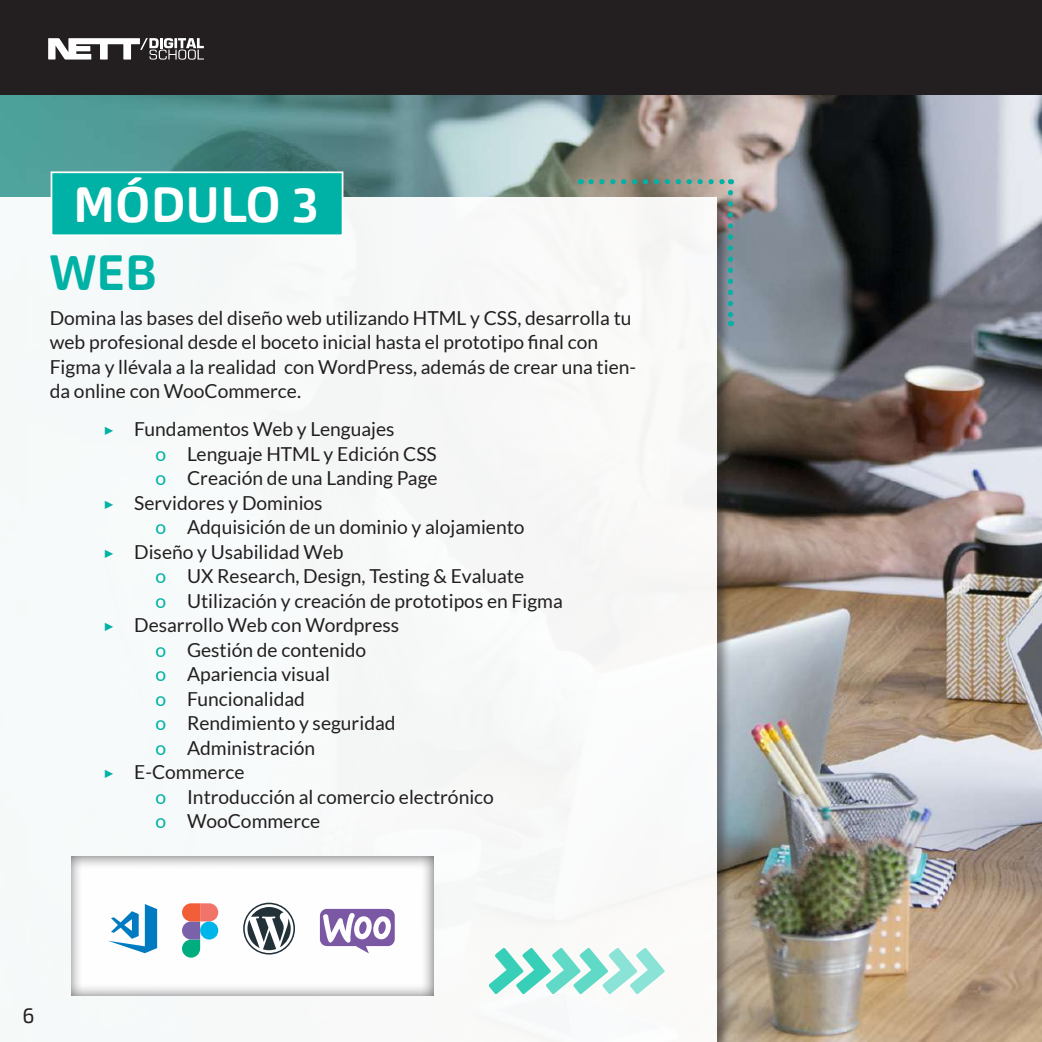
<style>
.page{position:relative;width:1042px;height:1042px;background:#fff}
.page>*{position:absolute;margin:0;border:0;box-sizing:border-box;transform-origin:0 0}
.t1{font:700 49.35px "Carnas";color:#fff}
.t2{font:700 49.35px "Carnas";color:#00b2a5}
.t3{font:21px "Exo 2";color:#231f20}
.t4{font:19.25px/24.5px "Lato";color:#231f20}
.s1{font-family:"Montserrat";font-weight:100;color:#00b2a5}
.s2{color:#00b2a5}
</style>
<div class="page">
<img style="left:0;top:94px;width:1042px;height:948px">
<div style="left:0;top:197px;width:717px;height:845px;background:#f7f9f9"></div>
<div style="left:51px;top:171px;width:292px;height:65px;background:#00b2a5;border:2px solid #fff"></div>
<svg style="left:489px;top:948px;width:175px;height:46px"></svg>
<div style="left:69px;top:856px;width:366px;height:141px;background:#231f20;opacity:.75"></div>
<svg style="left:243px;top:902px;width:52px;height:52px"></svg>
<svg style="left:108px;top:904px;width:49px;height:49px"></svg>
<svg style="left:320px;top:909px;width:75px;height:44px"></svg>
<svg style="left:182px;top:903px;width:36px;height:54px"></svg>
<div style="left:200px;top:921px;width:18px;height:18px;background:#00b5ea;border-radius:50%"></div>
<div style="left:0;top:0;width:1042px;height:94px;background:#231f20"></div>
<svg style="left:48px;top:38px;width:156px;height:22px"></svg>
<svg style="left:591px;top:179px;width:140px;height:5px"></svg>
<svg style="left:728px;top:193px;width:5px;height:133px"></svg>
<h1 class="t1" style="left:73px;top:173px;width:248px">MÓDULO 3</h1>
<h1 class="t2" style="left:50px;top:241px;width:109px">WEB</h1>
<p class="t4" style="left:50px;top:305px;width:588px">Domina las bases del diseño web utilizando HTML y CSS, desarrolla tu web profesional desde el boceto inicial hasta el prototipo final con Figma y llévala a la realidad con WordPress, además de crear una tien&shy;da online con WooCommerce.</p>
<p class="t4" style="left:103px;top:417px;width:293px"><span class="s1">▶</span> Fundamentos Web y Lenguajes</p>
<p class="t4" style="left:156px;top:441px;width:283px"><span class="s2">o</span> Lenguaje HTML y Edición CSS</p>
<p class="t4" style="left:156px;top:466px;width:284px"><span class="s2">o</span> Creación de una Landing Page</p>
<p class="t4" style="left:103px;top:490px;width:221px"><span class="s1">▶</span> Servidores y Dominios</p>
<p class="t4" style="left:156px;top:515px;width:371px"><span class="s2">o</span> Adquisición de un dominio y alojamiento</p>
<p class="t4" style="left:103px;top:539px;width:242px"><span class="s1">▶</span> Diseño y Usabilidad Web</p>
<p class="t4" style="left:156px;top:564px;width:370px"><span class="s2">o</span> UX Research, Design, Testing &amp; Evaluate</p>
<p class="t4" style="left:156px;top:588px;width:409px"><span class="s2">o</span> Utilización y creación de prototipos en Figma</p>
<p class="t4" style="left:103px;top:613px;width:298px"><span class="s1">▶</span> Desarrollo Web con Wordpress</p>
<p class="t4" style="left:156px;top:637px;width:212px"><span class="s2">o</span> Gestión de contenido</p>
<p class="t4" style="left:156px;top:662px;width:176px"><span class="s2">o</span> Apariencia visual</p>
<p class="t4" style="left:156px;top:686px;width:151px"><span class="s2">o</span> Funcionalidad</p>
<p class="t4" style="left:156px;top:711px;width:242px"><span class="s2">o</span> Rendimiento y seguridad</p>
<p class="t4" style="left:156px;top:735px;width:161px"><span class="s2">o</span> Administración</p>
<p class="t4" style="left:103px;top:760px;width:143px"><span class="s1">▶</span> E-Commerce</p>
<p class="t4" style="left:156px;top:784px;width:340px"><span class="s2">o</span> Introducción al comercio electrónico</p>
<p class="t4" style="left:156px;top:809px;width:166px"><span class="s2">o</span> WooCommerce</p>
<p class="t3" style="left:23px;top:1000px;width:14px">6</p>
</div>
